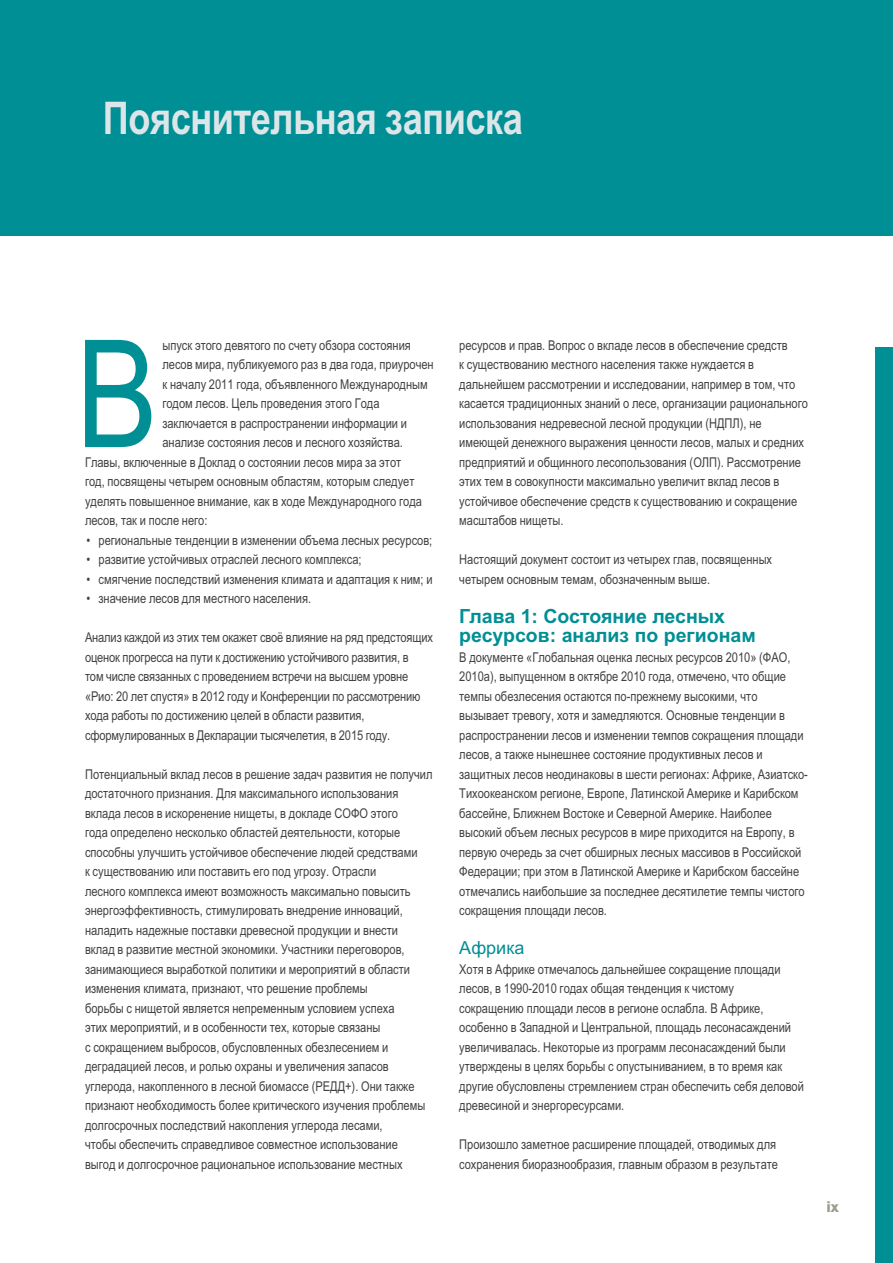
<style>
.page{position:relative;width:893px;height:1263px;background:#fff}
.page>*{position:absolute;margin:0;border:0;box-sizing:border-box;transform-origin:0 0}
._1st_para_RUS{font:149.7px "Arial Narrow Cyr";color:#008f95}
.Chapter_title_RUS{font:700 45px "Arial Narrow Cyr";letter-spacing:-.01em;color:#dce6e8}
.Heading_1_RUS{font:700 19.5px/19.5px "Arial Cyr";color:#008f95}
.Heading_2_RUS{font:18px "Arial Cyr";color:#008f95}
.t1{font:800 15px "Helvetica Neue";color:#9c9d8c}
.Body_RUS{font:13.5px/19.5px "Arial Narrow Cyr";color:#414042}
._1st_para_RUS-2{font:13.5px "Arial Narrow Cyr";color:#414042}
.Bullets_RUS{font:13.5px "Arial Narrow Cyr";color:#414042}
.Last_bullet_RUS{font:13.5px "Arial Narrow Cyr";color:#414042}
</style>
<div class="page">
<div style="left:876px;top:348px;width:17px;height:915px;background:#008f95"></div>
<div style="left:0;top:0;width:893px;height:235px;background:#008f95"></div>
<p class="Chapter_title_RUS" style="left:103px;top:93px;width:422px">Пояснительная записка</p>
<p class="_1st_para_RUS" style="left:76px;top:310px;width:84px">В</p>
<p class="_1st_para_RUS-2" style="left:162px;top:337px;width:250px">ыпуск этого девятого по счету обзора состояния</p>
<p class="_1st_para_RUS-2" style="left:162px;top:357px;width:273px">лесов мира, публикуемого раз в два года, приурочен</p>
<p class="_1st_para_RUS-2" style="left:162px;top:376px;width:267px">к началу 2011 года, объявленного Международным</p>
<p class="_1st_para_RUS-2" style="left:162px;top:396px;width:219px">годом лесов. Цель проведения этого Года</p>
<p class="_1st_para_RUS-2" style="left:162px;top:415px;width:246px">заключается в распространении информации и</p>
<p class="_1st_para_RUS-2" style="left:162px;top:435px;width:242px">анализе состояния лесов и лесного хозяйства.</p>
<p class="_1st_para_RUS-2" style="left:85px;top:454px;width:318px">Главы, включенные в Доклад о состоянии лесов мира за этот</p>
<p class="_1st_para_RUS-2" style="left:85px;top:474px;width:331px">год, посвящены четырем основным областям, которым следует</p>
<p class="_1st_para_RUS-2" style="left:85px;top:493px;width:338px">уделять повышенное внимание, как в ходе Международного года</p>
<p class="_1st_para_RUS-2" style="left:85px;top:513px;width:124px">лесов, так и после него:</p>
<p class="Bullets_RUS" style="left:87px;top:532px;width:347px">• региональные тенденции в изменении объема лесных ресурсов;</p>
<p class="Bullets_RUS" style="left:87px;top:552px;width:277px">• развитие устойчивых отраслей лесного комплекса;</p>
<p class="Bullets_RUS" style="left:87px;top:571px;width:348px">• смягчение последствий изменения климата и адаптация к ним; и</p>
<p class="Last_bullet_RUS" style="left:87px;top:591px;width:226px">• значение лесов для местного населения.</p>
<p class="Body_RUS" style="left:85px;top:628px;width:349px">Анализ каждой из этих тем окажет своё влияние на ряд предстоящих оценок прогресса на пути к достижению устойчивого развития, в<br>том числе связанных с проведением встречи на высшем уровне «Рио: 20 лет спустя» в 2012 году и Конференции по рассмотрению хода работы по достижению целей в области развития, сформулированных в Декларации тысячелетия, в 2015 году.</p>
<p class="Body_RUS" style="left:85px;top:764px;width:349px">Потенциальный вклад лесов в решение задач развития не получил достаточного признания. Для максимального использования вклада лесов в искоренение нищеты, в докладе СОФО этого<br>года определено несколько областей деятельности, которые способны улучшить устойчивое обеспечение людей средствами<br>к существованию или поставить его под угрозу. Отрасли<br>лесного комплекса имеют возможность максимально повысить энергоэффективность, стимулировать внедрение инноваций, наладить надежные поставки древесной продукции и внести<br>вклад в развитие местной экономики. Участники переговоров, занимающиеся выработкой политики и мероприятий в области изменения климата, признают, что решение проблемы<br>борьбы с нищетой является непременным условием успеха<br>этих мероприятий, и в особенности тех, которые связаны<br>с сокращением выбросов, обусловленных обезлесением и деградацией лесов, и ролью охраны и увеличения запасов углерода, накопленного в лесной биомассе (РЕДД+). Они также признают необходимость более критического изучения проблемы долгосрочных последствий накопления углерода лесами,<br>чтобы обеспечить справедливое совместное использование<br>выгод и долгосрочное рациональное использование местных</p>
<p class="Body_RUS" style="left:459px;top:335px;width:350px">ресурсов и прав. Вопрос о вкладе лесов в обеспечение средств<br>к существованию местного населения также нуждается в дальнейшем рассмотрении и исследовании, например в том, что касается традиционных знаний о лесе, организации рационального использования недревесной лесной продукции (НДПЛ), не имеющей денежного выражения ценности лесов, малых и средних предприятий и общинного лесопользования (ОЛП). Рассмотрение этих тем в совокупности максимально увеличит вклад лесов в устойчивое обеспечение средств к существованию и сокращение масштабов нищеты.</p>
<p class="Body_RUS" style="left:459px;top:550px;width:314px">Настоящий документ состоит из четырех глав, посвященных четырем основным темам, обозначенным выше.</p>
<p class="Heading_1_RUS" style="left:459px;top:606px;width:298px">Глава 1: Состояние лесных ресурсов: анализ по регионам</p>
<p class="Body_RUS" style="left:459px;top:647px;width:350px">В документе «Глобальная оценка лесных ресурсов 2010» (ФАО, 2010a), выпущенном в октябре 2010 года, отмечено, что общие темпы обезлесения остаются по-прежнему высокими, что вызывает тревогу, хотя и замедляются. Основные тенденции в распространении лесов и изменении темпов сокращения площади лесов, а также нынешнее состояние продуктивных лесов и защитных лесов неодинаковы в шести регионах: Африке, Азиатско-Тихоокеанском регионе, Европе, Латинской Америке и Карибском бассейне, Ближнем Востоке и Северной Америке. Наиболее высокий объем лесных ресурсов в мире приходится на Европу, в первую очередь за счет обширных лесных массивов в Российской Федерации; при этом в Латинской Америке и Карибском бассейне отмечались наибольшие за последнее десятилетие темпы чистого сокращения площади лесов.</p>
<p class="Heading_2_RUS" style="left:459px;top:938px;width:67px">Африка</p>
<p class="Body_RUS" style="left:459px;top:959px;width:346px">Хотя в Африке отмечалось дальнейшее сокращение площади лесов, в 1990-2010 годах общая тенденция к чистому<br>сокращению площади лесов в регионе ослабла. В Африке, особенно в Западной и Центральной, площадь лесонасаждений увеличивалась. Некоторые из программ лесонасаждений были утверждены в целях борьбы с опустыниванием, в то время как другие обусловлены стремлением стран обеспечить себя деловой древесиной и энергоресурсами.</p>
<p class="Body_RUS" style="left:459px;top:1135px;width:320px">Произошло заметное расширение площадей, отводимых для сохранения биоразнообразия, главным образом в результате</p>
<p class="t1" style="left:826px;top:1198px;width:14px">ix</p>
</div>
